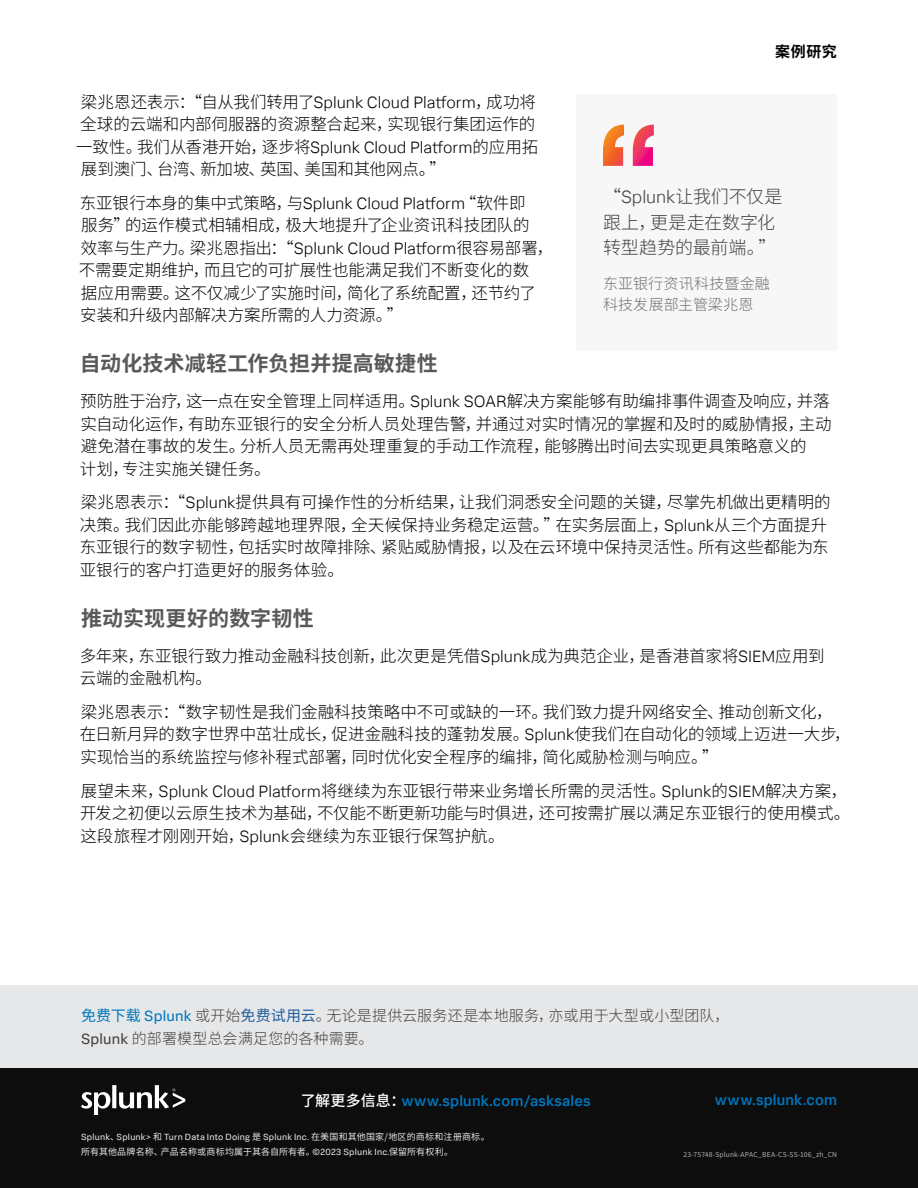
<style>
.page{position:relative;width:918px;height:1188px;background:#fff}
.page>*{position:absolute;margin:0;border:0;box-sizing:border-box;transform-origin:0 0}
.t1{font:700 21px "Source Han Sans CN";letter-spacing:.005em;color:#58595b}
.t2{font:300 18px/25.5px "Source Han Sans CN";letter-spacing:-.01em;color:#414042}
.t3{font:300 16.5px/22.5px "Source Han Sans CN";letter-spacing:-.005em;color:#000}
.t4{font:300 16.5px "Splunk Data Sans Pro";color:#000}
.t5{font:300 15px/22.5px "Source Han Sans CN";letter-spacing:.01em;color:#414042}
.t6{font:500 15px "Splunk Data Sans Pro";letter-spacing:.015em;color:#0077be}
.t7{font:300 15px/21px "Source Han Sans CN";letter-spacing:.01em;color:#6d6e71}
.t8{font:700 15px "Source Han Sans CN";color:#000}
.t9{font:9px "Splunk Data Sans Pro";letter-spacing:.025em;color:#e6e7e8}
.t10{font:9px "Source Han Sans CN";letter-spacing:.005em;color:#e6e7e8}
.t11{font:6.75px "Source Han Sans CN";letter-spacing:.02em;color:#afb1b4}
.s1{font-family:"Splunk Data Sans Pro"}
.s2{font-family:"Source Han Sans CN"}
.s3{font-weight:400;color:#0077be}
.s4{font-family:"Splunk Data Sans Pro";font-weight:400;color:#0077be}
.s5{font-weight:400;color:#215e9e}
.s6{font-family:"Splunk Data Sans Pro";font-weight:400}
.s7{font-family:"Source Han Sans CN";color:#fff}
</style>
<div class="page">
<div style="left:0;top:1066px;width:918px;height:122px;background:#0d0d0d"></div>
<svg style="left:81px;top:1085px;width:104px;height:29px"></svg>
<div style="left:576px;top:94px;width:261px;height:257px;background:#f7f7f7"></div>
<svg style="left:603px;top:125px;width:51px;height:41px"></svg>
<div style="left:0;top:986px;width:918px;height:82px;background:#e6e7e8"></div>
<p class="t8" style="left:775px;top:43px;width:63px">案例研究</p>
<p class="t3" style="left:76px;top:91px;width:464px">梁兆恩还表示：“自从我们转用了<span class="s1">Splunk Cloud Platform</span>，成功将全球的云端和内部伺服器的资源整合起来，实现银行集团运作的一致性。我们从香港开始，逐步将<span class="s1">Splunk Cloud Platform</span>的应用拓展到澳门、台湾、新加坡、英国、美国和其他网点。”</p>
<p class="t4" style="left:80px;top:193px;width:447px"><span class="s2">东亚银行本身的集中式策略，与</span>Splunk Cloud Platform<span class="s2">“软件即</span></p>
<p class="t3" style="left:79px;top:214px;width:476px">服务”的运作模式相辅相成，极大地提升了企业资讯科技团队的<br>效率与生产力。梁兆恩指出：“<span class="s1">Splunk Cloud Platform</span>很容易部署，不需要定期维护，而且它的可扩展性也能满足我们不断变化的数<br>据应用需要。这不仅减少了实施时间，简化了系统配置，还节约了安装和升级内部解决方案所需的人力资源。”</p>
<p class="t1" style="left:80px;top:352px;width:360px">自动化技术减轻工作负担并提高敏捷性</p>
<p class="t3" style="left:80px;top:390px;width:753px">预防胜于治疗，这一点在安全管理上同样适用。<span class="s1">Splunk SOAR</span>解决方案能够有助编排事件调查及响应，并落实自动化运作，有助东亚银行的安全分析人员处理告警，并通过对实时情况的掌握和及时的威胁情报，主动避免潜在事故的发生。分析人员无需再处理重复的手动工作流程，能够腾出时间去实现更具策略意义的<br>计划，专注实施关键任务。</p>
<p class="t3" style="left:80px;top:491px;width:753px">梁兆恩表示：“<span class="s1">Splunk</span>提供具有可操作性的分析结果，让我们洞悉安全问题的关键，尽掌先机做出更精明的决策。我们因此亦能够跨越地理界限，全天候保持业务稳定运营。”在实务层面上，<span class="s1">Splunk</span>从三个方面提升东亚银行的数字韧性，包括实时故障排除、紧贴威胁情报，以及在云环境中保持灵活性。所有这些都能为东亚银行的客户打造更好的服务体验。</p>
<p class="t1" style="left:81px;top:606px;width:234px">推动实现更好的数字韧性</p>
<p class="t3" style="left:80px;top:645px;width:746px">多年来，东亚银行致力推动金融科技创新，此次更是凭借<span class="s1">Splunk</span>成为典范企业，是香港首家将<span class="s1">SIEM</span>应用到云端的金融机构。</p>
<p class="t3" style="left:80px;top:701px;width:772px">梁兆恩表示：“数字韧性是我们金融科技策略中不可或缺的一环。我们致力提升网络安全、推动创新文化，在日新月异的数字世界中茁壮成长，促进金融科技的蓬勃发展。<span class="s1">Splunk</span>使我们在自动化的领域上迈进一大步，实现恰当的系统监控与修补程式部署，同时优化安全程序的编排，简化威胁检测与响应。”</p>
<p class="t3" style="left:80px;top:780px;width:772px">展望未来，<span class="s1">Splunk Cloud Platform</span>将继续为东亚银行带来业务增长所需的灵活性。<span class="s1">Splunk</span>的<span class="s1">SIEM</span>解决方案，开发之初便以云原生技术为基础，不仅能不断更新功能与时俱进，还可按需扩展以满足东亚银行的使用模式。这段旅程才刚刚开始，<span class="s1">Splunk</span>会继续为东亚银行保驾护航。</p>
<p class="t2" style="left:603px;top:184px;width:181px">“<span class="s1">Splunk</span>让我们不仅是跟上，更是走在数字化转型趋势的最前端。”</p>
<p class="t7" style="left:603px;top:273px;width:168px">东亚银行资讯科技暨金融科技发展部主管梁兆恩</p>
<p class="t5" style="left:81px;top:1005px;width:650px"><span class="s3">免费下载</span> <span class="s4">Splunk</span> 或开始<span class="s5">免费试用云</span>。无论是提供云服务还是本地服务，亦或用于大型或小型团队，<br><span class="s6">Splunk</span> 的部署模型总会满足您的各种需要。</p>
<p class="t6" style="left:301px;top:1092px;width:291px"><span class="s7">了解更多信息：</span>www.splunk.com/asksales</p>
<p class="t6" style="left:715px;top:1090px;width:124px">www.splunk.com</p>
<p class="t9" style="left:81px;top:1132px;width:410px">Splunk<span class="s2">、</span>Splunk&gt; <span class="s2">和</span> Turn Data Into Doing <span class="s2">是</span> Splunk Inc. <span class="s2">在美国和其他国家/地区的商标和注册商标。</span></p>
<p class="t10" style="left:81px;top:1147px;width:374px">所有其他品牌名称、产品名称或商标均属于其各自所有者。<span class="s1">©2023 Splunk Inc.</span>保留所有权利。</p>
<p class="t11" style="left:683px;top:1150px;width:155px">23-75748-Splunk-APAC_BEA-CS-SS-106_zh_CN</p>
</div>
